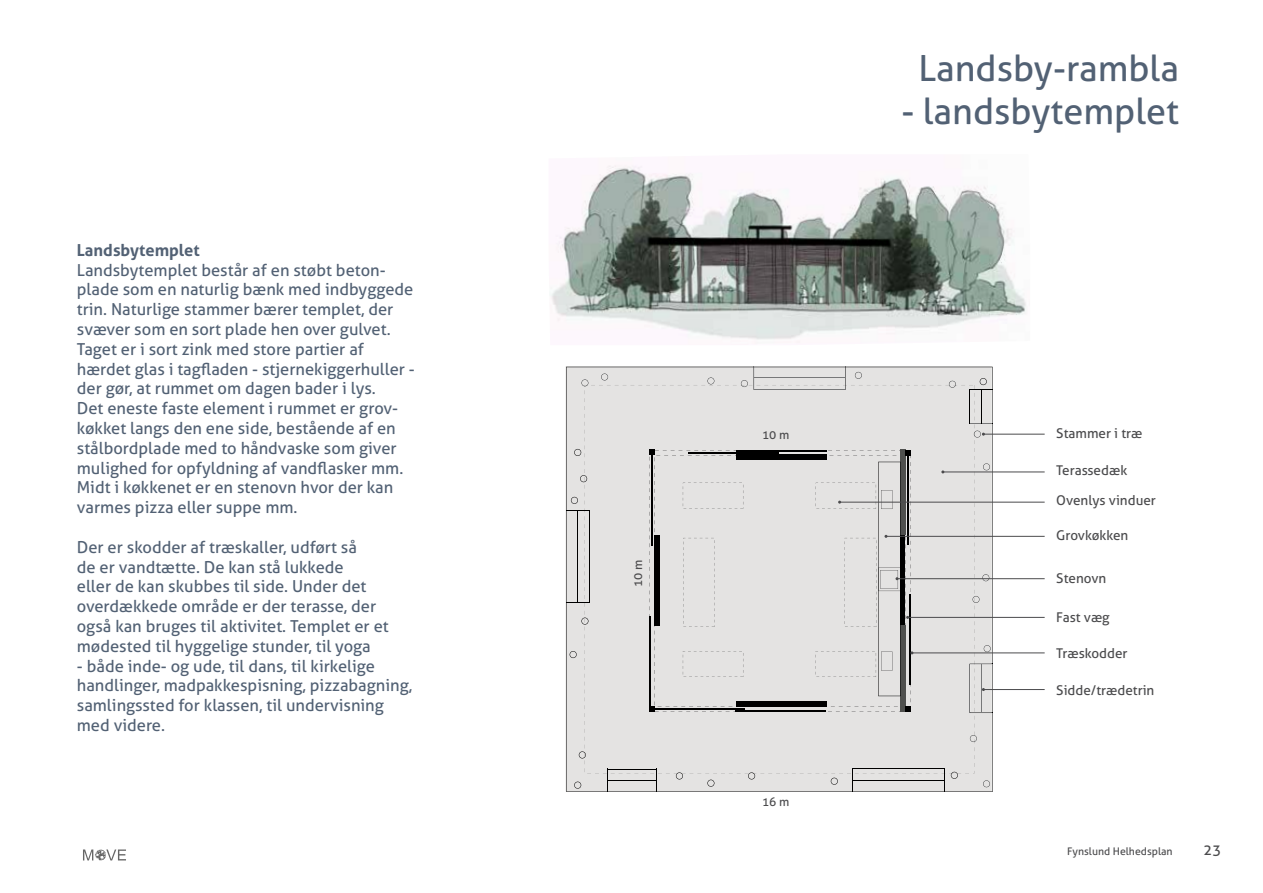
<style>
.page{position:relative;width:1263px;height:893px;background:#fff}
.page>*{position:absolute;margin:0;border:0;box-sizing:border-box;transform-origin:0 0}
.t1{font:36px "Aller";color:#526174}
.t2{font:16.5px/19.8px "Aller";color:#526174}
.t3{font:700 16.5px "Aller";color:#526174}
.t4{font:14.7px "Aller";color:#4b4b4d}
.t5{font:13.5px "Aller";color:#4b4b4d}
.t6{font:12px "Aller";color:#4b4b4d}
.t7{font:10.5px "Aller";color:#4b4b4d}
</style>
<div class="page">
<img style="left:550px;top:165px;width:476px;height:178px">
<svg style="left:707px;top:366px;width:249px;height:1px"></svg>
<svg style="left:566px;top:367px;width:427px;height:425px;background:#dbdada"></svg>
<hr style="left:853px;top:780px;width:91px;height:1px;background:#000">
<svg style="left:944px;top:773px;width:1px;height:18px"></svg>
<svg style="left:852px;top:773px;width:1px;height:18px"></svg>
<hr style="left:607px;top:781px;width:49px;height:1px;background:#000">
<svg style="left:656px;top:773px;width:1px;height:19px"></svg>
<svg style="left:607px;top:773px;width:1px;height:19px"></svg>
<svg style="left:831px;top:778px;width:7px;height:7px"></svg>
<svg style="left:748px;top:773px;width:7px;height:6px"></svg>
<svg style="left:676px;top:773px;width:7px;height:6px"></svg>
<svg style="left:951px;top:773px;width:7px;height:6px"></svg>
<svg style="left:707px;top:780px;width:7px;height:7px"></svg>
<svg style="left:574px;top:782px;width:7px;height:7px"></svg>
<svg style="left:579px;top:751px;width:5px;height:7px"></svg>
<div style="left:584px;top:385px;width:390px;height:388px;background:#e4e3e2"></div>
<hr style="left:577px;top:511px;width:1px;height:92px;background:#000">
<hr style="left:589px;top:511px;width:1px;height:92px;background:#000">
<svg style="left:566px;top:602px;width:23px;height:1px"></svg>
<svg style="left:566px;top:511px;width:23px;height:1px"></svg>
<svg style="left:570px;top:651px;width:7px;height:7px"></svg>
<svg style="left:581px;top:618px;width:7px;height:7px"></svg>
<svg style="left:571px;top:497px;width:7px;height:7px"></svg>
<svg style="left:580px;top:475px;width:7px;height:7px"></svg>
<svg style="left:574px;top:449px;width:7px;height:7px"></svg>
<hr style="left:981px;top:390px;width:1px;height:33px;background:#000">
<svg style="left:970px;top:378px;width:23px;height:13px"></svg>
<div style="left:649px;top:450px;width:262px;height:261px;background:#e4e3e2"></div>
<div style="left:900px;top:450px;width:5px;height:85px;background:#4f504e"></div>
<div style="left:900px;top:625px;width:5px;height:86px;background:#4f504e"></div>
<div style="left:654px;top:535px;width:5px;height:90px;background:#000"></div>
<div style="left:736px;top:455px;width:90px;height:5px;background:#000"></div>
<div style="left:736px;top:701px;width:90px;height:6px;background:#000"></div>
<hr style="left:970px;top:390px;width:1px;height:33px;background:#000">
<svg style="left:905px;top:450px;width:6px;height:5px"></svg>
<hr style="left:688px;top:452px;width:91px;height:1px;background:#000">
<hr style="left:736px;top:450px;width:90px;height:1px;background:#000">
<hr style="left:907px;top:455px;width:1px;height:90px;background:#000">
<hr style="left:649px;top:616px;width:1px;height:91px;background:#000">
<hr style="left:651px;top:455px;width:1px;height:90px;background:#000">
<hr style="left:736px;top:710px;width:90px;height:2px;background:#000">
<hr style="left:654px;top:708px;width:90px;height:1px;background:#000">
<svg style="left:905px;top:706px;width:6px;height:6px"></svg>
<svg style="left:649px;top:706px;width:6px;height:6px"></svg>
<svg style="left:649px;top:450px;width:6px;height:5px"></svg>
<div style="left:683px;top:483px;width:60px;height:26px;background:#e4e3e2"></div>
<div style="left:683px;top:651px;width:60px;height:26px;background:#e4e3e2"></div>
<div style="left:683px;top:538px;width:32px;height:89px;background:#e4e3e2"></div>
<svg style="left:83px;top:849px;width:43px;height:11px"></svg>
<hr style="left:983px;top:434px;width:62px;height:1px;background:#4b4b4d">
<svg style="left:974px;top:431px;width:11px;height:7px"></svg>
<hr style="left:840px;top:502px;width:205px;height:1px;background:#4b4b4d">
<hr style="left:943px;top:472px;width:102px;height:1px;background:#4b4b4d">
<hr style="left:908px;top:617px;width:137px;height:1px;background:#4b4b4d">
<hr style="left:912px;top:652px;width:133px;height:1px;background:#4b4b4d">
<hr style="left:983px;top:689px;width:62px;height:1px;background:#4b4b4d">
<hr style="left:886px;top:536px;width:159px;height:1px;background:#4b4b4d">
<hr style="left:897px;top:578px;width:148px;height:1px;background:#4b4b4d">
<svg style="left:816px;top:462px;width:97px;height:234px;background:#d2d1d0"></svg>
<p class="t3" style="left:77px;top:240px;width:125px">Landsbytemplet</p>
<p class="t2" style="left:77px;top:260px;width:340px">Landsbytemplet består af en støbt beton&shy;plade som en naturlig bænk med indbyggede trin. Naturlige stammer bærer templet, der svæver som en sort plade hen over gulvet.<br>Taget er i sort zink med store partier af hærdet glas i tagfladen - stjernekiggerhuller - der gør, at rummet om dagen bader i lys.<br>Det eneste faste element i rummet er grov&shy;køkket langs den ene side, bestående af en stålbordplade med to håndvaske som giver mulighed for opfyldning af vandflasker mm.<br>Midt i køkkenet er en stenovn hvor der kan varmes pizza eller suppe mm.</p>
<p class="t2" style="left:77px;top:537px;width:313px">Der er skodder af træskaller, udført så<br>de er vandtætte. De kan stå lukkede<br>eller de kan skubbes til side. Under det overdækkede område er der terasse, der også kan bruges til aktivitet. Templet er et mødested til hyggelige stunder, til yoga</p>
<p class="t2" style="left:77px;top:656px;width:337px">- både inde- og ude, til dans, til kirkelige handlinger, madpakkespisning, pizzabagning, samlingssted for klassen, til undervisning med videre.</p>
<p class="t6" style="left:630px;top:587px;width:29px;rotate:-90deg">10 m</p>
<h1 class="t1" style="left:918px;top:46px;width:262px">Landsby-rambla</h1>
<h1 class="t1" style="left:901px;top:89px;width:279px">- landsbytemplet</h1>
<p class="t6" style="left:762px;top:428px;width:29px">10 m</p>
<p class="t5" style="left:1056px;top:425px;width:88px">Stammer i træ</p>
<p class="t5" style="left:1056px;top:462px;width:72px">Terassedæk</p>
<p class="t5" style="left:1056px;top:492px;width:101px">Ovenlys vinduer</p>
<p class="t5" style="left:1056px;top:527px;width:74px">Grovkøkken</p>
<p class="t5" style="left:1056px;top:570px;width:51px">Stenovn</p>
<p class="t5" style="left:1056px;top:609px;width:55px">Fast væg</p>
<p class="t5" style="left:1056px;top:645px;width:73px">Træskodder</p>
<p class="t6" style="left:762px;top:795px;width:29px">16 m</p>
<p class="t5" style="left:1056px;top:682px;width:100px">Sidde/trædetrin</p>
<p class="t7" style="left:1067px;top:844px;width:107px">Fynslund Helhedsplan</p>
<p class="t4" style="left:1203px;top:841px;width:19px">23</p>
</div>
